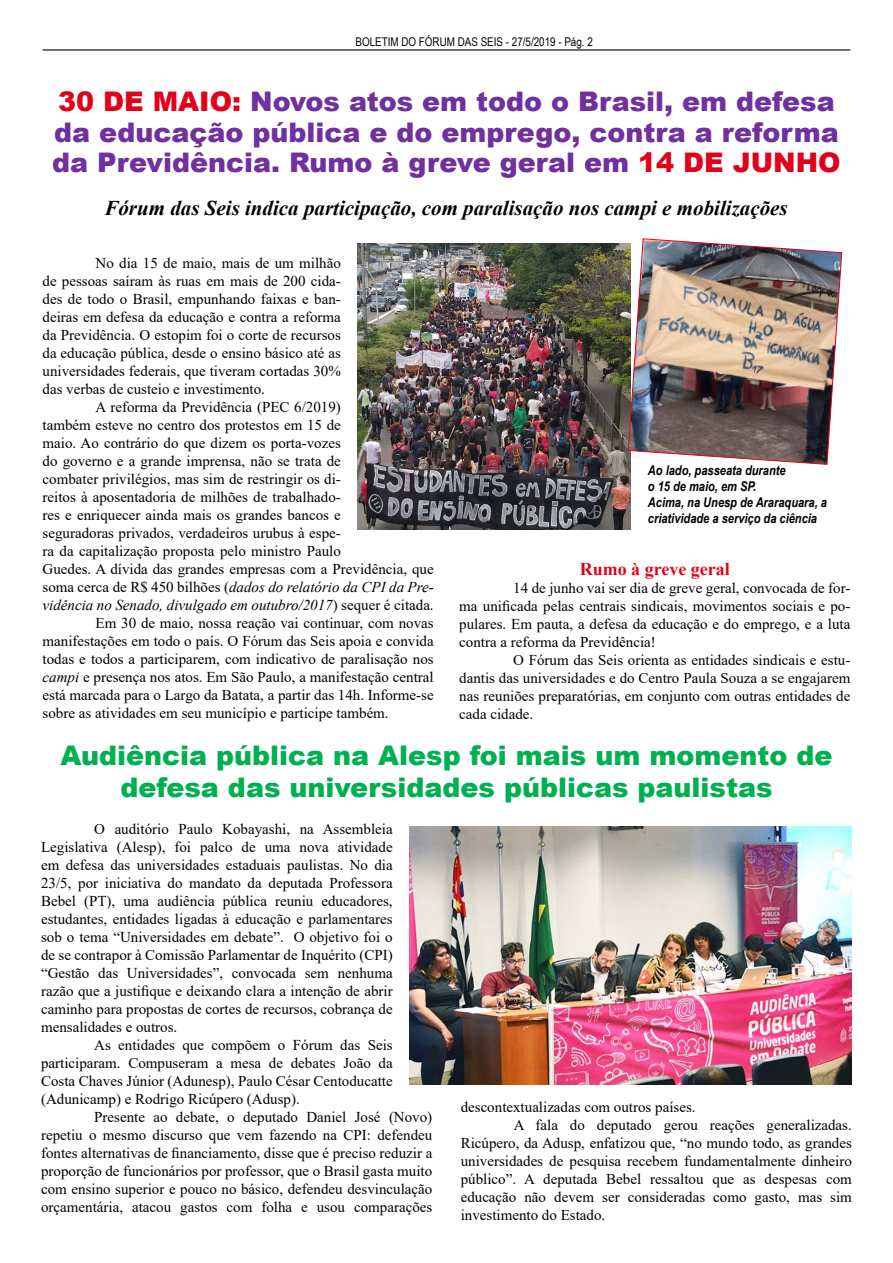
<style>
.page{position:relative;width:893px;height:1263px;background:#fff}
.page>*{position:absolute;margin:0;border:0;box-sizing:border-box;transform-origin:0 0}
.t1{font:900 27px/30.8px "Arial";color:#7030a0}
.t2{font:900 27px/32.4px "Arial";color:#00b050;text-align:center}
.t3{font:italic 700 21px "Times New Roman";color:#000}
.t4{font:700 18px "Times New Roman";color:#e2001a}
.t5{font:15px/18px "Times New Roman";color:#000;text-align:justify}
.t6{font:italic 15px "Times New Roman";color:#000}
.t7{font:italic 700 13.5px/16.2px "Arial Narrow";color:#000}
.t8{font:12px "Arial Narrow";color:#000}
.s1{color:#e2001a}
.s2{font-style:normal}
.s3{font-style:italic}
</style>
<div class="page">
<hr style="left:43px;top:49px;width:807px;height:2px;background:#000">
<img style="left:410px;top:826px;width:442px;height:258px">
<img style="left:358px;top:244px;width:273px;height:285px">
<img style="left:627px;top:238px;width:216px;height:227px">
<p class="t8" style="left:355px;top:33px;width:239px">BOLETIM DO FÓRUM DAS SEIS - 27/5/2019 - Pág. 2</p>
<h1 class="t1" style="left:52px;top:85px;width:790px"><span class="s1">30 DE MAIO:</span> Novos atos em todo o Brasil, em defesa da educação pública e do emprego, contra a reforma da Previdência. Rumo à greve geral em <span class="s1">14 DE JUNHO</span></h1>
<h2 class="t3" style="left:104px;top:194px;width:685px">Fórum das Seis indica participação, com paralisação nos campi e mobilizações</h2>
<p class="t5" style="left:43px;top:253px;width:300px;text-indent:53px">No dia 15 de maio, mais de um milhão de pessoas saíram às ruas em mais de 200 cida&shy;des de todo o Brasil, empunhando faixas e ban&shy;deiras em defesa da educação e contra a reforma da Previdência. O estopim foi o corte de recursos da educação pública, desde o ensino básico até as universidades federais, que tiveram cortadas 30% das verbas de custeio e investimento.</p>
<p class="t5" style="left:96px;top:397px;width:247px">A reforma da Previdência (PEC 6/2019)</p>
<p class="t5" style="left:43px;top:415px;width:300px">também esteve no centro dos protestos em 15 de</p>
<p class="t5" style="left:43px;top:433px;width:300px">maio. Ao contrário do que dizem os porta-vozes</p>
<p class="t5" style="left:43px;top:451px;width:300px">do governo e a grande imprensa, não se trata de</p>
<p class="t5" style="left:43px;top:469px;width:300px">combater privilégios, mas sim de restringir os di-</p>
<p class="t5" style="left:43px;top:487px;width:300px">reitos à aposentadoria de milhões de trabalhado-</p>
<p class="t5" style="left:43px;top:505px;width:300px">res e enriquecer ainda mais os grandes bancos e</p>
<p class="t5" style="left:43px;top:523px;width:300px">seguradoras privados, verdadeiros urubus à espe-</p>
<p class="t5" style="left:43px;top:541px;width:300px">ra da capitalização proposta pelo ministro Paulo</p>
<p class="t5" style="left:43px;top:559px;width:393px">Guedes. A dívida das grandes empresas com a Previdência, que</p>
<p class="t6" style="left:43px;top:576px;width:393px"><span class="s2">soma cerca de R$ 450 bilhões (</span>dados do relatório da CPI da Pre-</p>
<p class="t6" style="left:43px;top:594px;width:393px">vidência no Senado, divulgado em outubro/2017<span class="s2">) sequer é citada.</span></p>
<p class="t5" style="left:96px;top:613px;width:340px">Em 30 de maio, nossa reação vai continuar, com novas</p>
<p class="t5" style="left:43px;top:631px;width:393px">manifestações em todo o país. O Fórum das Seis apoia e convida</p>
<p class="t5" style="left:43px;top:649px;width:393px">todas e todos a participarem, com indicativo de paralisação nos</p>
<p class="t5" style="left:43px;top:667px;width:393px"><span class="s3">campi</span> e presença nos atos. Em São Paulo, a manifestação central</p>
<p class="t5" style="left:43px;top:685px;width:393px">está marcada para o Largo da Batata, a partir das 14h. Informe-se</p>
<p class="t5" style="left:43px;top:703px;width:348px">sobre as atividades em seu município e participe também.</p>
<h1 class="t2" style="left:60px;top:738px;width:773px">Audiência pública na Alesp foi mais um momento de defesa das universidades públicas paulistas</h1>
<p class="t7" style="left:648px;top:461px;width:181px">Ao lado, passeata durante<br>o 15 de maio, em SP.<br>Acima, na Unesp de Araraquara, a criatividade a serviço da ciência</p>
<p class="t4" style="left:580px;top:556px;width:152px">Rumo à greve geral</p>
<p class="t5" style="left:459px;top:579px;width:393px;text-indent:54px">14 de junho vai ser dia de greve geral, convocada de for&shy;ma unificada pelas centrais sindicais, movimentos sociais e po&shy;pulares. Em pauta, a defesa da educação e do emprego, e a luta contra a reforma da Previdência!</p>
<p class="t5" style="left:459px;top:651px;width:393px;text-indent:54px">O Fórum das Seis orienta as entidades sindicais e estu&shy;dantis das universidades e do Centro Paula Souza a se engajarem nas reuniões preparatórias, em conjunto com outras entidades de cada cidade.</p>
<p class="t5" style="left:41px;top:820px;width:353px;text-indent:53px">O auditório Paulo Kobayashi, na Assembleia Legislativa (Alesp), foi palco de uma nova atividade em defesa das universidades estaduais paulistas. No dia 23/5, por iniciativa do mandato da deputada Professora Bebel (PT), uma audiência pública reuniu educadores, estudantes, entidades ligadas à educação e parlamentares sob o tema “Universidades em debate”. O objetivo foi o de se contrapor à Comissão Parlamentar de Inquérito (CPI) “Gestão das Universidades”, convocada sem nenhuma razão que a justifique e deixando clara a intenção de abrir caminho para propostas de cortes de recursos, cobrança de mensalidades e outros.</p>
<p class="t5" style="left:41px;top:1036px;width:353px;text-indent:53px">As entidades que compõem o Fórum das Seis participaram. Compuseram a mesa de debates João da Costa Chaves Júnior (Adunesp), Paulo César Centoducatte (Adunicamp) e Rodrigo Ricúpero (Adusp).</p>
<p class="t5" style="left:41px;top:1108px;width:393px;text-indent:53px">Presente ao debate, o deputado Daniel José (Novo) repetiu o mesmo discurso que vem fazendo na CPI: defendeu fontes alternativas de financiamento, disse que é preciso reduzir a proporção de funcionários por professor, que o Brasil gasta muito com ensino superior e pouco no básico, defendeu desvinculação orçamentária, atacou gastos com folha e usou comparações</p>
<p class="t5" style="left:461px;top:1098px;width:236px">descontextualizadas com outros países.</p>
<p class="t5" style="left:514px;top:1116px;width:340px">A fala do deputado gerou reações generalizadas.</p>
<p class="t5" style="left:461px;top:1134px;width:393px">Ricúpero, da Adusp, enfatizou que, “no mundo todo, as grandes</p>
<p class="t5" style="left:461px;top:1152px;width:393px">universidades de pesquisa recebem fundamentalmente dinheiro</p>
<p class="t5" style="left:461px;top:1170px;width:393px">público”. A deputada Bebel ressaltou que as despesas com</p>
<p class="t5" style="left:461px;top:1188px;width:393px">educação não devem ser consideradas como gasto, mas sim</p>
<p class="t5" style="left:461px;top:1206px;width:146px">investimento do Estado.</p>
</div>
